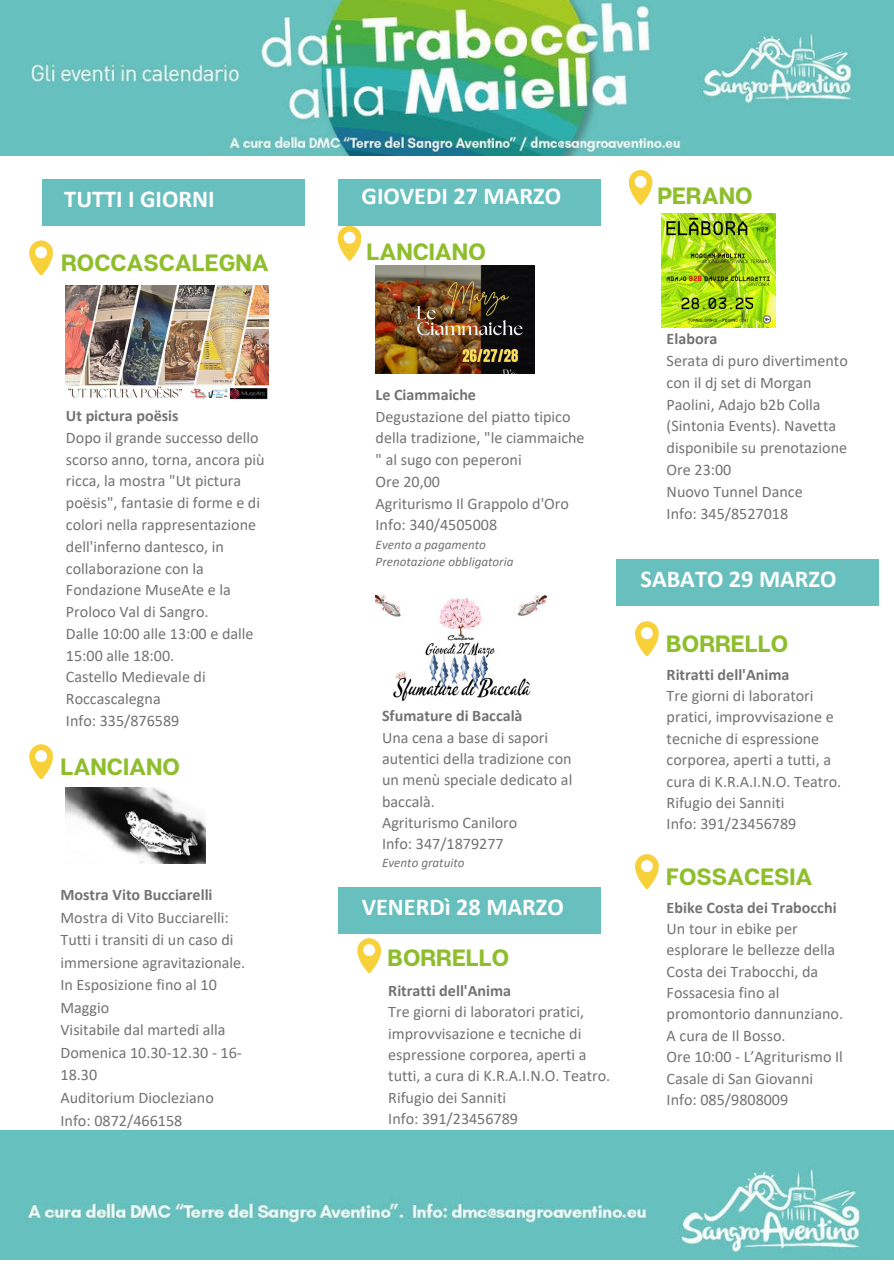
<style>
.page{position:relative;width:894px;height:1264px;background:#fff}
.page>*{position:absolute;margin:0;border:0;box-sizing:border-box;transform-origin:0 0}
.t1{font:700 24.3px "Calibri";color:#fefefe}
.t2{font:700 23.55px "Articulat CF";color:#8ebe2c}
.t3{font:16.05px/21.3px "Calibri";color:#737373}
.t4{font:700 16.05px "Calibri";color:#737373}
.t5{font:italic 13.05px "Calibri";color:#737373}
</style>
<div class="page">
<svg style="left:709px;top:1259px;width:183px;height:1px"></svg>
<img style="left:0;top:0;width:893px;height:155px">
<img style="left:0;top:1130px;width:893px;height:129px">
<div style="left:337px;top:179px;width:263px;height:47px;background:#68c0be"></div>
<div style="left:42px;top:179px;width:263px;height:47px;background:#68c0be"></div>
<svg style="left:29px;top:744px;width:24px;height:35px"></svg>
<svg style="left:29px;top:240px;width:24px;height:35px"></svg>
<img style="left:65px;top:285px;width:204px;height:115px">
<svg style="left:635px;top:621px;width:23px;height:35px"></svg>
<img style="left:65px;top:787px;width:141px;height:76px">
<svg style="left:337px;top:226px;width:24px;height:35px"></svg>
<img style="left:375px;top:265px;width:159px;height:108px">
<img style="left:375px;top:595px;width:171px;height:105px">
<div style="left:337px;top:887px;width:263px;height:47px;background:#68c0be"></div>
<svg style="left:357px;top:938px;width:24px;height:35px"></svg>
<svg style="left:629px;top:170px;width:23px;height:35px"></svg>
<img style="left:661px;top:214px;width:113px;height:114px">
<div style="left:616px;top:558px;width:263px;height:47px;background:#68c0be"></div>
<svg style="left:635px;top:854px;width:23px;height:35px"></svg>
<h1 class="t1" style="left:64px;top:189px;width:152px">TUTTI I GIORNI</h1>
<h1 class="t1" style="left:361px;top:186px;width:201px">GIOVEDI 27 MARZO</h1>
<p class="t2" style="left:61px;top:248px;width:209px">ROCCASCALEGNA</p>
<p class="t4" style="left:66px;top:409px;width:114px">Ut pictura poësis</p>
<p class="t3" style="left:66px;top:428px;width:200px;line-height:21.8px">Dopo il grande successo dello scorso anno, torna, ancora più ricca, la mostra "Ut pictura poësis", fantasie di forme e di colori nella rappresentazione dell'inferno dantesco, in collaborazione con la<br>Fondazione MuseAte e la<br>Proloco Val di Sangro.</p>
<p class="t3" style="left:66px;top:624px;width:189px;line-height:21.8px">Dalle 10:00 alle 13:00 e dalle<br>15:00 alle 18:00.</p>
<p class="t3" style="left:66px;top:667px;width:141px;line-height:21.8px">Castello Medievale di<br>Roccascalegna</p>
<p class="t3" style="left:66px;top:711px;width:115px">Info: 335/876589</p>
<p class="t2" style="left:60px;top:752px;width:121px">LANCIANO</p>
<p class="t4" style="left:60px;top:888px;width:153px">Mostra Vito Bucciarelli</p>
<p class="t3" style="left:60px;top:907px;width:186px;line-height:22.5px">Mostra di Vito Bucciarelli:<br>Tutti i transiti di un caso di immersione agravitazionale.<br>In Esposizione fino al 10<br>Maggio</p>
<p class="t3" style="left:60px;top:1020px;width:183px;line-height:22.5px">Visitabile dal martedi alla<br>Domenica 10.30-12.30 - 16-<br>18.30</p>
<p class="t3" style="left:60px;top:1088px;width:155px">Auditorium Diocleziano</p>
<p class="t3" style="left:60px;top:1110px;width:123px">Info: 0872/466158</p>
<p class="t2" style="left:366px;top:236px;width:121px">LANCIANO</p>
<p class="t4" style="left:375px;top:388px;width:102px">Le Ciammaiche</p>
<p class="t3" style="left:375px;top:407px;width:210px;line-height:21.8px">Degustazione del piatto tipico della tradizione, "le ciammaiche " al sugo con peperoni</p>
<p class="t3" style="left:375px;top:472px;width:66px">Ore 20,00</p>
<p class="t3" style="left:375px;top:494px;width:195px">Agriturismo Il Grappolo d'Oro</p>
<p class="t3" style="left:375px;top:516px;width:123px">Info: 340/4505008</p>
<h1 class="t5" style="left:375px;top:539px;width:112px">Evento a pagamento</h1>
<p class="t5" style="left:375px;top:556px;width:139px">Prenotazione obbligatoria</p>
<p class="t4" style="left:382px;top:709px;width:142px">Sfumature di Baccalà</p>
<h1 class="t3" style="left:382px;top:728px;width:192px">Una cena a base di sapori autentici della tradizione con un menù speciale dedicato al baccalà.</h1>
<h1 class="t3" style="left:382px;top:813px;width:137px">Agriturismo Caniloro</h1>
<h1 class="t3" style="left:382px;top:834px;width:123px">Info: 347/1879277</h1>
<p class="t5" style="left:382px;top:857px;width:84px">Evento gratuito</p>
<h1 class="t1" style="left:361px;top:897px;width:204px">VENERDì 28 MARZO</h1>
<p class="t2" style="left:387px;top:942px;width:123px">BORRELLO</p>
<p class="t4" style="left:388px;top:983px;width:124px">Ritratti dell'Anima</p>
<p class="t3" style="left:388px;top:1002px;width:223px">Tre giorni di laboratori pratici, improvvisazione e tecniche di espressione corporea, aperti a tutti, a cura di K.R.A.I.N.O. Teatro.</p>
<p class="t3" style="left:388px;top:1088px;width:119px">Rifugio dei Sanniti</p>
<p class="t3" style="left:388px;top:1109px;width:131px">Info: 391/23456789</p>
<p class="t2" style="left:657px;top:181px;width:97px">PERANO</p>
<p class="t4" style="left:666px;top:332px;width:52px">Elabora</p>
<p class="t3" style="left:666px;top:351px;width:183px;line-height:21.8px">Serata di puro divertimento con il dj set di Morgan<br>Paolini, Adajo b2b Colla (Sintonia Events). Navetta disponibile su prenotazione</p>
<p class="t3" style="left:666px;top:460px;width:66px">Ore 23:00</p>
<h1 class="t3" style="left:666px;top:482px;width:138px">Nuovo Tunnel Dance</h1>
<p class="t3" style="left:666px;top:504px;width:123px">Info: 345/8527018</p>
<h1 class="t1" style="left:640px;top:568px;width:197px">SABATO 29 MARZO</h1>
<p class="t2" style="left:666px;top:629px;width:123px">BORRELLO</p>
<p class="t4" style="left:666px;top:667px;width:124px">Ritratti dell'Anima</p>
<p class="t3" style="left:666px;top:686px;width:176px">Tre giorni di laboratori pratici, improvvisazione e tecniche di espressione corporea, aperti a tutti, a cura di K.R.A.I.N.O. Teatro.</p>
<p class="t3" style="left:666px;top:793px;width:119px">Rifugio dei Sanniti</p>
<p class="t3" style="left:666px;top:814px;width:131px">Info: 391/23456789</p>
<p class="t2" style="left:666px;top:862px;width:148px">FOSSACESIA</p>
<h2 class="t4" style="left:666px;top:900px;width:171px">Ebike Costa dei Trabocchi</h2>
<p class="t3" style="left:666px;top:919px;width:178px">Un tour in ebike per esplorare le bellezze della<br>Costa dei Trabocchi, da<br>Fossacesia fino al promontorio dannunziano.<br>A cura de Il Bosso.</p>
<p class="t3" style="left:666px;top:1047px;width:178px">Ore 10:00 - L’Agriturismo Il<br>Casale di San Giovanni</p>
<p class="t3" style="left:666px;top:1090px;width:123px">Info: 085/9808009</p>
</div>
